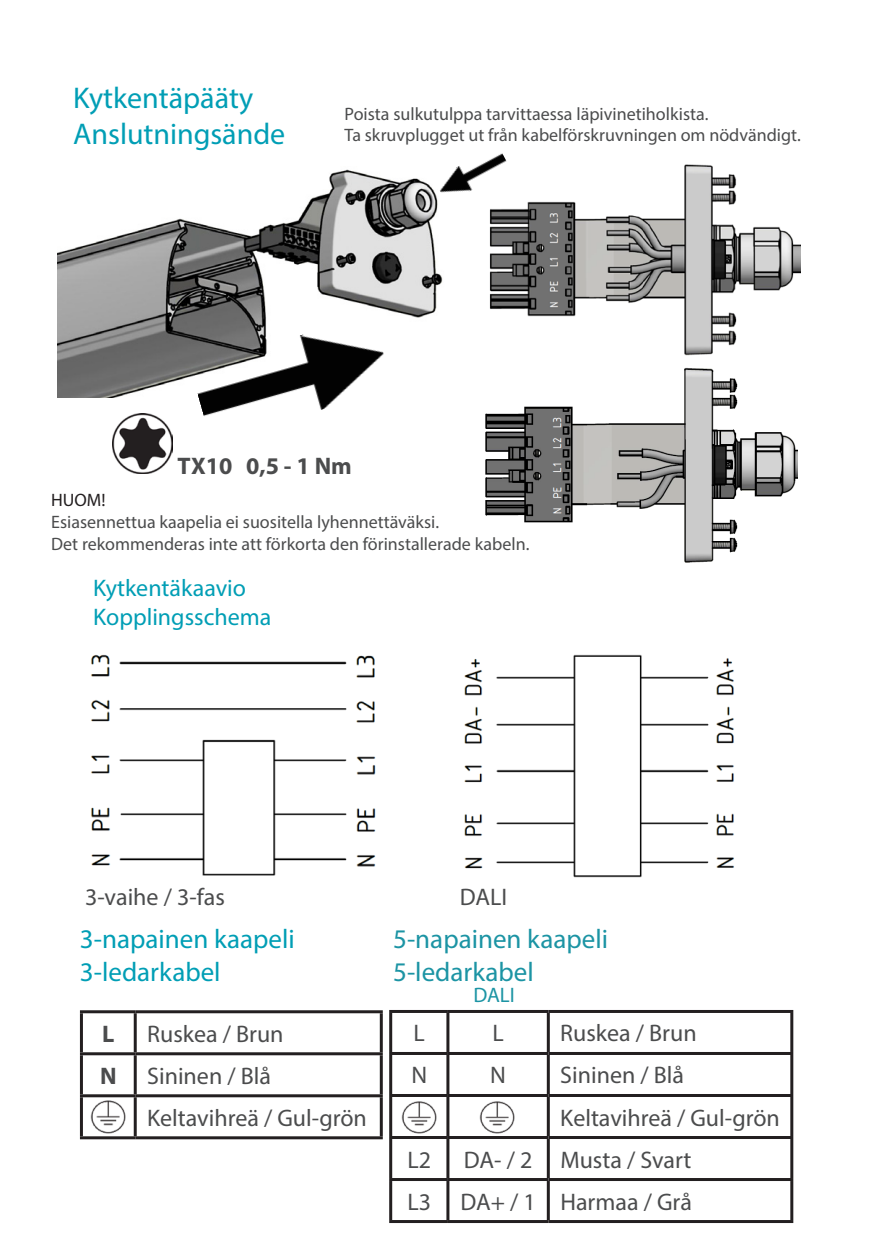
<style>
.page{position:relative;width:872px;height:1259px;background:#fff}
.page>*{position:absolute;margin:0;border:0;box-sizing:border-box;transform-origin:0 0}
.t1{font:30px/36px "Myriad Pro";color:#009eb5}
.t2{font:27px/32.4px "Myriad Pro";color:#009eb5}
.t3{font:27px/32.4px "Myriad Pro";color:#1c94a4}
.t4{font:24px/42px "Myriad Pro";color:#4b4c4d}
.t5{font:24px/28.8px "Myriad Pro";color:#009eb5}
.t6{font:700 24px "Myriad Pro";color:#4b4c4d}
.t7{font:21px "Myriad Pro";color:#1c94a4}
.t8{font:18px/21.6px "Myriad Pro";color:#4b4c4d}
.t9{font:18px "Myriad Pro";color:#231f20}
</style>
<div class="page">
<hr style="left:80px;top:1010px;width:55px;height:3px;background:#231f20">
<hr style="left:80px;top:1013px;width:3px;height:39px;background:#231f20">
<hr style="left:135px;top:1010px;width:248px;height:3px;background:#231f20">
<hr style="left:134px;top:1013px;width:3px;height:39px;background:#231f20">
<hr style="left:380px;top:1013px;width:3px;height:39px;background:#231f20">
<hr style="left:80px;top:1052px;width:55px;height:3px;background:#231f20">
<hr style="left:80px;top:1055px;width:3px;height:39px;background:#231f20">
<hr style="left:135px;top:1052px;width:248px;height:3px;background:#231f20">
<hr style="left:134px;top:1055px;width:3px;height:39px;background:#231f20">
<hr style="left:380px;top:1055px;width:3px;height:39px;background:#231f20">
<hr style="left:80px;top:1094px;width:55px;height:3px;background:#231f20">
<hr style="left:80px;top:1097px;width:3px;height:39px;background:#231f20">
<hr style="left:135px;top:1094px;width:248px;height:3px;background:#231f20">
<hr style="left:134px;top:1097px;width:3px;height:39px;background:#231f20">
<hr style="left:380px;top:1097px;width:3px;height:39px;background:#231f20">
<hr style="left:80px;top:1136px;width:55px;height:3px;background:#231f20">
<hr style="left:135px;top:1136px;width:248px;height:3px;background:#231f20">
<img style="left:90px;top:1100px;width:36px;height:34px">
<hr style="left:389px;top:1010px;width:59px;height:3px;background:#231f20">
<hr style="left:389px;top:1013px;width:3px;height:39px;background:#231f20">
<hr style="left:448px;top:1010px;width:100px;height:3px;background:#231f20">
<hr style="left:446px;top:1013px;width:3px;height:39px;background:#231f20">
<hr style="left:548px;top:1010px;width:245px;height:3px;background:#231f20">
<hr style="left:547px;top:1013px;width:3px;height:39px;background:#231f20">
<hr style="left:790px;top:1013px;width:3px;height:39px;background:#231f20">
<hr style="left:389px;top:1052px;width:59px;height:3px;background:#231f20">
<hr style="left:389px;top:1055px;width:3px;height:39px;background:#231f20">
<hr style="left:448px;top:1052px;width:100px;height:3px;background:#231f20">
<hr style="left:446px;top:1055px;width:3px;height:39px;background:#231f20">
<hr style="left:548px;top:1052px;width:245px;height:3px;background:#231f20">
<hr style="left:547px;top:1055px;width:3px;height:39px;background:#231f20">
<hr style="left:790px;top:1055px;width:3px;height:39px;background:#231f20">
<hr style="left:389px;top:1094px;width:59px;height:3px;background:#231f20">
<hr style="left:389px;top:1097px;width:3px;height:39px;background:#231f20">
<hr style="left:448px;top:1094px;width:100px;height:3px;background:#231f20">
<hr style="left:446px;top:1097px;width:3px;height:39px;background:#231f20">
<hr style="left:548px;top:1094px;width:245px;height:3px;background:#231f20">
<hr style="left:547px;top:1097px;width:3px;height:39px;background:#231f20">
<hr style="left:790px;top:1097px;width:3px;height:39px;background:#231f20">
<hr style="left:389px;top:1136px;width:59px;height:3px;background:#231f20">
<hr style="left:389px;top:1139px;width:3px;height:39px;background:#231f20">
<hr style="left:448px;top:1136px;width:100px;height:3px;background:#231f20">
<hr style="left:446px;top:1139px;width:3px;height:39px;background:#231f20">
<hr style="left:548px;top:1136px;width:245px;height:3px;background:#231f20">
<hr style="left:547px;top:1139px;width:3px;height:39px;background:#231f20">
<hr style="left:790px;top:1139px;width:3px;height:39px;background:#231f20">
<hr style="left:389px;top:1178px;width:59px;height:3px;background:#231f20">
<hr style="left:389px;top:1181px;width:3px;height:39px;background:#231f20">
<hr style="left:448px;top:1178px;width:100px;height:3px;background:#231f20">
<hr style="left:446px;top:1181px;width:3px;height:39px;background:#231f20">
<hr style="left:548px;top:1178px;width:245px;height:3px;background:#231f20">
<hr style="left:547px;top:1181px;width:3px;height:39px;background:#231f20">
<hr style="left:790px;top:1181px;width:3px;height:39px;background:#231f20">
<hr style="left:389px;top:1220px;width:59px;height:3px;background:#231f20">
<hr style="left:448px;top:1220px;width:100px;height:3px;background:#231f20">
<hr style="left:548px;top:1220px;width:245px;height:3px;background:#231f20">
<img style="left:402px;top:1101px;width:35px;height:33px">
<img style="left:479px;top:1101px;width:36px;height:33px">
<img style="left:91px;top:654px;width:285px;height:222px">
<img style="left:464px;top:654px;width:270px;height:224px">
<img style="left:58px;top:169px;width:385px;height:228px">
<img style="left:489px;top:164px;width:311px;height:192px">
<img style="left:485px;top:367px;width:313px;height:196px">
<img style="left:190px;top:314px;width:204px;height:103px">
<img style="left:112px;top:414px;width:60px;height:59px">
<img style="left:434px;top:153px;width:77px;height:51px">
<h1 class="t1" style="left:73px;top:79px;width:213px">Kytkentäpääty<br>Anslutningsände</h1>
<p class="t8" style="left:344px;top:103px;width:458px">Poista sulkutulppa tarvittaessa läpivinetiholkista.<br>Ta skruvplugget ut från kabelförskruvningen om nödvändigt.</p>
<h3 class="t6" style="left:178px;top:450px;width:176px">TX10 0,5 - 1 Nm</h3>
<p class="t9" style="left:51px;top:489px;width:56px">HUOM!</p>
<p class="t8" style="left:51px;top:511px;width:480px">Esiasennettua kaapelia ei suositella lyhennettäväksi.<br>Det rekommenderas inte att förkorta den förinstallerade kabeln.</p>
<h3 class="t5" style="left:93px;top:573px;width:180px">Kytkentäkaavio<br>Kopplingsschema</h3>
<h3 class="t4" style="left:85px;top:875px;width:141px">3-vaihe / 3-fas</h3>
<h3 class="t4" style="left:460px;top:875px;width:49px">DALI</h3>
<h2 class="t2" style="left:80px;top:922px;width:216px">3-napainen kaapeli<br>3-ledarkabel</h2>
<h3 class="t6" style="left:102px;top:1018px;width:14px">L</h3>
<h3 class="t4" style="left:147px;top:1012px;width:138px">Ruskea / Brun</h3>
<h3 class="t6" style="left:100px;top:1060px;width:18px">N</h3>
<h3 class="t4" style="left:147px;top:1054px;width:221px">Sininen / Blå<br>Keltavihreä / Gul-grön</h3>
<h2 class="t3" style="left:393px;top:922px;width:216px">5-napainen kaapeli<br>5-ledarkabel</h2>
<p class="t7" style="left:473px;top:981px;width:43px">DALI</p>
<h3 class="t4" style="left:413px;top:1012px;width:13px">L</h3>
<h3 class="t4" style="left:492px;top:1012px;width:13px">L</h3>
<h3 class="t4" style="left:560px;top:1012px;width:138px">Ruskea / Brun</h3>
<h3 class="t4" style="left:411px;top:1054px;width:17px">N</h3>
<h3 class="t4" style="left:490px;top:1054px;width:17px">N</h3>
<h3 class="t4" style="left:560px;top:1054px;width:221px">Sininen / Blå<br>Keltavihreä / Gul-grön</h3>
<h3 class="t4" style="left:407px;top:1138px;width:25px">L2</h3>
<h3 class="t4" style="left:407px;top:1138px;width:286px;text-align:right">DA- / 2 Musta / Svart<br>L3 DA+ / 1 Harmaa / Grå</h3>
</div>
